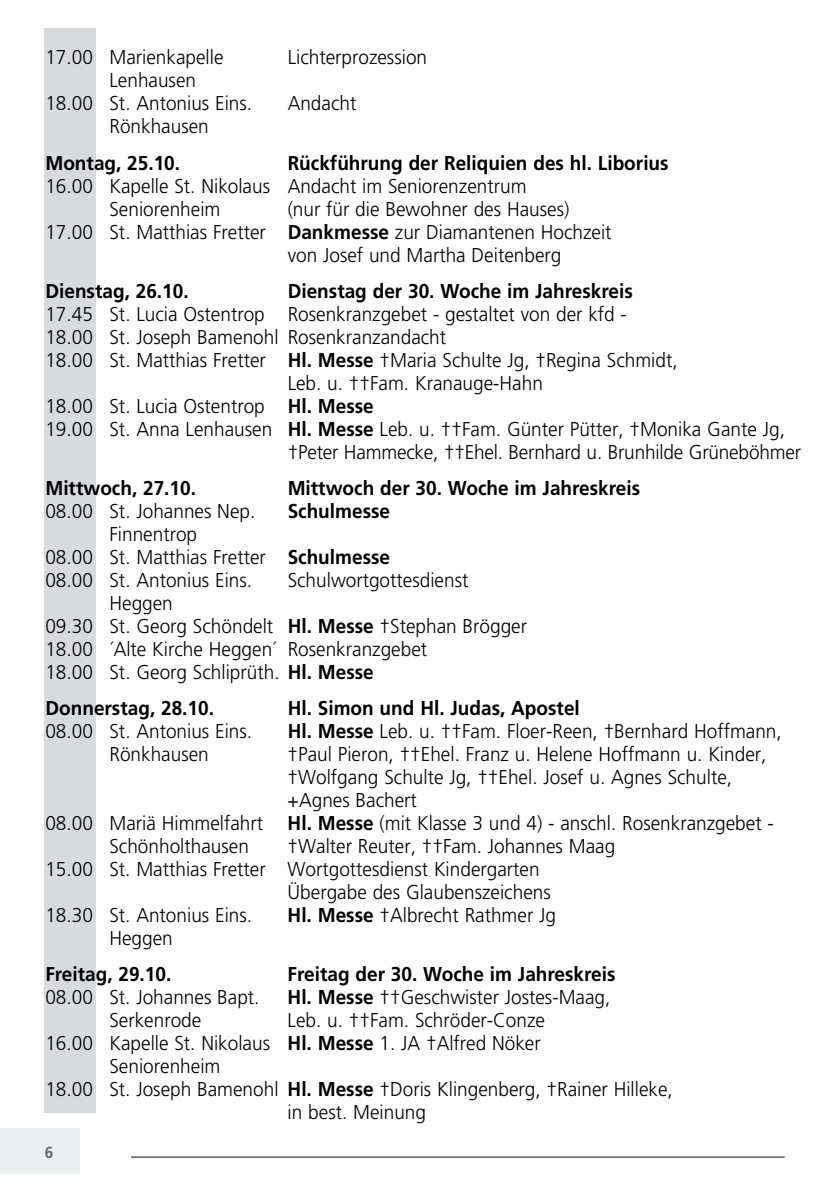
<style>
.page{position:relative;width:840px;height:1191px;background:#fff}
.page>*{position:absolute;margin:0;border:0;box-sizing:border-box;transform-origin:0 0}
.t1{font:300 20px/23px "Frutiger";color:#000;scale:.95 1}
.t2{font:700 20px "Frutiger";color:#000;scale:.95 1}
.t3{font:700 16px "Frutiger";color:#68676c;scale:.95 1}
.s1{font-weight:700}
</style>
<div class="page">
<div style="left:44px;top:28px;width:51px;height:1085px;background:#d8dbdc"></div>
<div style="left:0;top:1128px;width:79px;height:46px;background:#edeeef"></div>
<hr style="left:131px;top:1156px;width:653px;height:1px;background:#000">
<p class="t1" style="left:45px;top:46px;width:189px">17.00 Marienkapelle</p>
<p class="t1" style="left:287px;top:46px;width:148px">Lichterprozession</p>
<p class="t1" style="left:45px;top:69px;width:219px;text-align:center">Lenhausen<br>18.00 St. Antonius Eins.</p>
<p class="t1" style="left:287px;top:92px;width:74px">Andacht</p>
<p class="t1" style="left:109px;top:115px;width:106px">Rönkhausen</p>
<p class="t2" style="left:45px;top:151px;width:143px">Montag, 25.10.</p>
<p class="t2" style="left:287px;top:151px;width:402px">Rückführung der Reliquien des hl. Liborius</p>
<p class="t1" style="left:109px;top:174px;width:440px;text-indent:-64px">16.00 Kapelle St. Nikolaus Andacht im Seniorenzentrum<br>Seniorenheim</p>
<p class="t1" style="left:287px;top:197px;width:298px">(nur für die Bewohner des Hauses)</p>
<p class="t1" style="left:45px;top:220px;width:597px">17.00 St. Matthias Fretter <span class="s1">Dankmesse</span> zur Diamantenen Hochzeit</p>
<p class="t1" style="left:287px;top:243px;width:289px">von Josef und Martha Deitenberg</p>
<p class="t2" style="left:45px;top:279px;width:152px">Dienstag, 26.10.</p>
<p class="t2" style="left:287px;top:279px;width:364px">Dienstag der 30. Woche im Jahreskreis</p>
<p class="t1" style="left:45px;top:302px;width:613px">17.45 St. Lucia Ostentrop Rosenkranzgebet - gestaltet von der kfd -</p>
<p class="t1" style="left:45px;top:325px;width:423px">18.00 St. Joseph Bamenohl Rosenkranzandacht</p>
<p class="t1" style="left:45px;top:348px;width:666px">18.00 St. Matthias Fretter <span class="s1">Hl. Messe</span> †Maria Schulte Jg, †Regina Schmidt,</p>
<p class="t1" style="left:287px;top:371px;width:270px">Leb. u. ††Fam. Kranauge-Hahn</p>
<p class="t1" style="left:45px;top:394px;width:347px">18.00 St. Lucia Ostentrop <span class="s1">Hl. Messe</span></p>
<p class="t1" style="left:45px;top:417px;width:779px">19.00 St. Anna Lenhausen <span class="s1">Hl. Messe</span> Leb. u. ††Fam. Günter Pütter, †Monika Gante Jg,</p>
<p class="t1" style="left:287px;top:440px;width:541px">†Peter Hammecke, ††Ehel. Bernhard u. Brunhilde Grüneböhmer</p>
<p class="t2" style="left:45px;top:476px;width:160px">Mittwoch, 27.10.</p>
<p class="t2" style="left:287px;top:476px;width:372px">Mittwoch der 30. Woche im Jahreskreis</p>
<p class="t1" style="left:45px;top:499px;width:222px">08.00 St. Johannes Nep.</p>
<p class="t2" style="left:287px;top:499px;width:109px">Schulmesse</p>
<p class="t1" style="left:45px;top:522px;width:364px;text-indent:64px">Finnentrop<br>08.00 St. Matthias Fretter <span class="s1">Schulmesse<br></span>08.00 St. Antonius Eins.</p>
<p class="t1" style="left:287px;top:568px;width:192px">Schulwortgottesdienst</p>
<p class="t1" style="left:45px;top:591px;width:508px;text-indent:64px">Heggen<br>09.30 St. Georg Schöndelt <span class="s1">Hl. Messe</span> †Stephan Brögger 18.00 ´Alte Kirche Heggen´ Rosenkranzgebet<br>18.00 St. Georg Schliprüth. <span class="s1">Hl. Messe</span></p>
<p class="t2" style="left:45px;top:696px;width:179px">Donnerstag, 28.10.</p>
<p class="t2" style="left:287px;top:696px;width:309px">Hl. Simon und Hl. Judas, Apostel</p>
<p class="t1" style="left:45px;top:719px;width:219px">08.00 St. Antonius Eins.</p>
<p class="t1" style="left:287px;top:719px;width:521px"><span class="s1">Hl. Messe</span> Leb. u. ††Fam. Floer-Reen, †Bernhard Hoffmann,</p>
<p class="t1" style="left:109px;top:742px;width:106px">Rönkhausen</p>
<p class="t1" style="left:287px;top:742px;width:505px">†Paul Pieron, ††Ehel. Franz u. Helene Hoffmann u. Kinder,</p>
<p class="t1" style="left:287px;top:765px;width:469px">†Wolfgang Schulte Jg, ††Ehel. Josef u. Agnes Schulte,</p>
<p class="t1" style="left:287px;top:788px;width:137px">+Agnes Bachert</p>
<p class="t1" style="left:45px;top:811px;width:767px">08.00 Mariä Himmelfahrt <span class="s1">Hl. Messe</span> (mit Klasse 3 und 4) - anschl. Rosenkranzgebet -</p>
<p class="t1" style="left:109px;top:834px;width:148px">Schönholthausen</p>
<p class="t1" style="left:287px;top:834px;width:346px">†Walter Reuter, ††Fam. Johannes Maag</p>
<p class="t1" style="left:45px;top:857px;width:521px">15.00 St. Matthias Fretter Wortgottesdienst Kindergarten</p>
<p class="t1" style="left:287px;top:880px;width:278px">Übergabe des Glaubenszeichens</p>
<p class="t1" style="left:45px;top:903px;width:219px">18.30 St. Antonius Eins.</p>
<p class="t1" style="left:287px;top:903px;width:284px"><span class="s1">Hl. Messe</span> †Albrecht Rathmer Jg</p>
<p class="t1" style="left:109px;top:926px;width:68px">Heggen</p>
<p class="t2" style="left:45px;top:962px;width:134px">Freitag, 29.10.</p>
<p class="t2" style="left:287px;top:962px;width:346px">Freitag der 30. Woche im Jahreskreis</p>
<p class="t1" style="left:45px;top:985px;width:227px">08.00 St. Johannes Bapt.</p>
<p class="t1" style="left:287px;top:985px;width:341px"><span class="s1">Hl. Messe</span> ††Geschwister Jostes-Maag,</p>
<p class="t1" style="left:109px;top:1008px;width:98px">Serkenrode</p>
<p class="t1" style="left:287px;top:1008px;width:272px">Leb. u. ††Fam. Schröder-Conze</p>
<p class="t1" style="left:45px;top:1031px;width:522px">16.00 Kapelle St. Nikolaus <span class="s1">Hl. Messe</span> 1. JA †Alfred Nöker</p>
<p class="t1" style="left:109px;top:1054px;width:118px">Seniorenheim</p>
<p class="t1" style="left:45px;top:1077px;width:661px">18.00 St. Joseph Bamenohl <span class="s1">Hl. Messe</span> †Doris Klingenberg, †Rainer Hilleke,</p>
<p class="t1" style="left:287px;top:1100px;width:147px">in best. Meinung</p>
<p class="t3" style="left:45px;top:1143px;width:10px">6</p>
</div>
